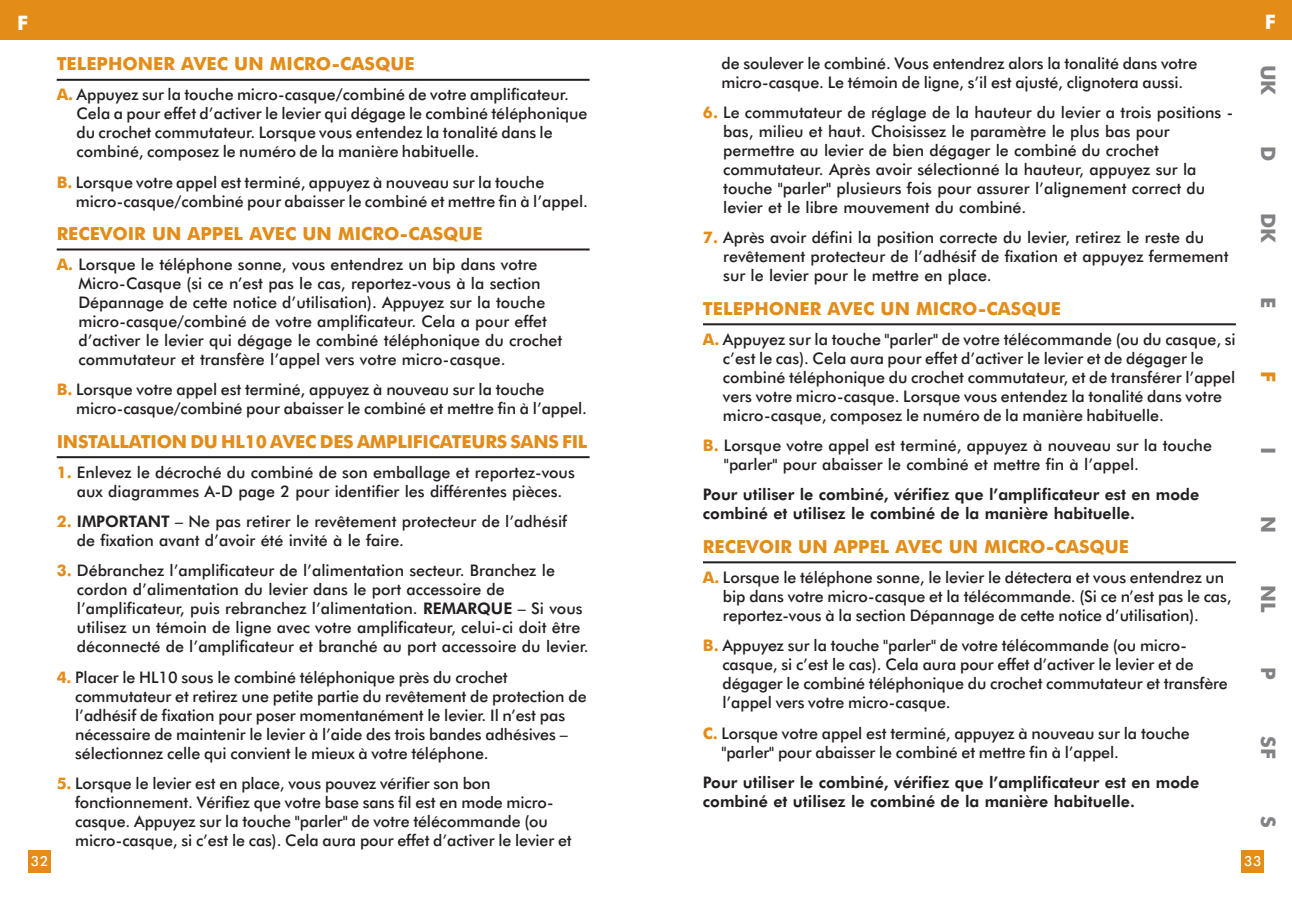
<style>
.page{position:relative;width:1292px;height:900px;background:#fff}
.page>*{position:absolute;margin:0;border:0;box-sizing:border-box;transform-origin:0 0}
.t1{font:700 20px "Futura BT";color:#808285}
.t2{font:700 20px "Futura BT";color:#fff}
.t3{font:700 20px "Futura BT";color:#e38c18}
.t4{font:700 18px "Futura BT";color:#e38c18}
.t5{font:500 16px/19px "Futura BT";color:#231f20}
.t6{font:800 16px/19px "Futura BT";color:#231f20}
.t7{font:500 14px "Futura BT";color:#fff}
.s1{font-weight:700;color:#e38c18}
.s2{font-weight:800}
</style>
<div class="page">
<div style="left:1242px;top:850px;width:22px;height:23px;background:#e38c18"></div>
<div style="left:646px;top:0;width:646px;height:40px;background:#e38c18"></div>
<hr style="left:703px;top:323px;width:533px;height:2px;background:#231f20">
<hr style="left:703px;top:561px;width:533px;height:2px;background:#231f20">
<div style="left:0;top:0;width:646px;height:40px;background:#e38c18"></div>
<div style="left:28px;top:850px;width:23px;height:23px;background:#e38c18"></div>
<hr style="left:57px;top:79px;width:533px;height:2px;background:#231f20">
<hr style="left:57px;top:248px;width:533px;height:2px;background:#231f20">
<hr style="left:57px;top:456px;width:533px;height:2px;background:#231f20">
<p class="t2" style="left:17px;top:15px;width:12px">F</p>
<p class="t7" style="left:31px;top:855px;width:19px">32</p>
<p class="t4" style="left:57px;top:57px;width:360px">TELEPHONER AVEC UN MICRO-CASQUE</p>
<p class="t5" style="left:76px;top:86px;width:513px;text-indent:-20px"><span class="s1">A.</span> Appuyez sur la touche micro-casque/combiné de votre amplificateur.<br>Cela a pour effet d’activer le levier qui dégage le combiné téléphonique du crochet commutateur. Lorsque vous entendez la tonalité dans le combiné, composez le numéro de la manière habituelle.</p>
<p class="t5" style="left:76px;top:174px;width:514px;text-indent:-19px"><span class="s1">B.</span> Lorsque votre appel est terminé, appuyez à nouveau sur la touche micro-casque/combiné pour abaisser le combiné et mettre fin à l’appel.</p>
<p class="t4" style="left:57px;top:226px;width:428px">RECEVOIR UN APPEL AVEC UN MICRO-CASQUE</p>
<p class="t5" style="left:78px;top:256px;width:485px;text-indent:-22px"><span class="s1">A.</span> Lorsque le téléphone sonne, vous entendrez un bip dans votre Micro-Casque (si ce n’est pas le cas, reportez-vous à la section Dépannage de cette notice d’utilisation). Appuyez sur la touche micro-casque/combiné de votre amplificateur. Cela a pour effet d’activer le levier qui dégage le combiné téléphonique du crochet commutateur et transfère l’appel vers votre micro-casque.</p>
<p class="t5" style="left:76px;top:381px;width:512px;text-indent:-20px"><span class="s1">B.</span> Lorsque votre appel est terminé, appuyez à nouveau sur la touche micro-casque/combiné pour abaisser le combiné et mettre fin à l’appel.</p>
<p class="t4" style="left:57px;top:434px;width:532px">INSTALLATION DU HL10 AVEC DES AMPLIFICATEURS SANS FIL</p>
<p class="t5" style="left:57px;top:464px;width:520px;text-align:center"><span class="s1">1.</span> Enlevez le décroché du combiné de son emballage et reportez-vous aux diagrammes A-D page 2 pour identifier les différentes pièces.</p>
<p class="t5" style="left:77px;top:513px;width:492px;text-indent:-20px"><span class="s1">2.</span> <span class="s2">IMPORTANT</span> – Ne pas retirer le revêtement protecteur de l’adhésif de fixation avant d’avoir été invité à le faire.</p>
<p class="t5" style="left:77px;top:563px;width:513px;text-indent:-20px"><span class="s1">3.</span> Débranchez l’amplificateur de l’alimentation secteur. Branchez le cordon d’alimentation du levier dans le port accessoire de l’amplificateur, puis rebranchez l’alimentation. <span class="s2">REMARQUE</span> – Si vous utilisez un témoin de ligne avec votre amplificateur, celui-ci doit être déconnecté de l’amplificateur et branché au port accessoire du levier.</p>
<p class="t5" style="left:75px;top:669px;width:513px;text-indent:-18px"><span class="s1">4.</span> Placer le HL10 sous le combiné téléphonique près du crochet commutateur et retirez une petite partie du revêtement de protection de l’adhésif de fixation pour poser momentanément le levier. Il n’est pas nécessaire de maintenir le levier à l’aide des trois bandes adhésives – sélectionnez celle qui convient le mieux à votre téléphone.</p>
<p class="t5" style="left:75px;top:775px;width:498px;text-indent:-19px"><span class="s1">5.</span> Lorsque le levier est en place, vous pouvez vérifier son bon fonctionnement. Vérifiez que votre base sans fil est en mode micro&shy;casque. Appuyez sur la touche "parler" de votre télécommande (ou micro-casque, si c’est le cas). Cela aura pour effet d’activer le levier et</p>
<p class="t5" style="left:721px;top:55px;width:477px">de soulever le combiné. Vous entendrez alors la tonalité dans votre micro-casque. Le témoin de ligne, s’il est ajusté, clignotera aussi.</p>
<p class="t5" style="left:723px;top:104px;width:511px;text-indent:-20px"><span class="s1">6.</span> Le commutateur de réglage de la hauteur du levier a trois positions - bas, milieu et haut. Choisissez le paramètre le plus bas pour permettre au levier de bien dégager le combiné du crochet commutateur. Après avoir sélectionné la hauteur, appuyez sur la touche "parler" plusieurs fois pour assurer l’alignement correct du levier et le libre mouvement du combiné.</p>
<p class="t5" style="left:723px;top:230px;width:507px;text-indent:-20px"><span class="s1">7.</span> Après avoir défini la position correcte du levier, retirez le reste du revêtement protecteur de l’adhésif de fixation et appuyez fermement sur le levier pour le mettre en place.</p>
<p class="t4" style="left:703px;top:301px;width:360px">TELEPHONER AVEC UN MICRO-CASQUE</p>
<p class="t5" style="left:723px;top:331px;width:514px;text-indent:-20px"><span class="s1">A.</span> Appuyez sur la touche "parler" de votre télécommande (ou du casque, si c’est le cas). Cela aura pour effet d’activer le levier et de dégager le combiné téléphonique du crochet commutateur, et de transférer l’appel vers votre micro-casque. Lorsque vous entendez la tonalité dans votre micro-casque, composez le numéro de la manière habituelle.</p>
<p class="t5" style="left:724px;top:437px;width:489px;text-indent:-21px"><span class="s1">B.</span> Lorsque votre appel est terminé, appuyez à nouveau sur la touche "parler" pour abaisser le combiné et mettre fin à l’appel.</p>
<p class="t6" style="left:703px;top:487px;width:498px">Pour utiliser le combiné, vérifiez que l’amplificateur est en mode combiné et utilisez le combiné de la manière habituelle.</p>
<p class="t4" style="left:703px;top:539px;width:428px">RECEVOIR UN APPEL AVEC UN MICRO-CASQUE</p>
<p class="t5" style="left:723px;top:569px;width:510px;text-indent:-20px"><span class="s1">A.</span> Lorsque le téléphone sonne, le levier le détectera et vous entendrez un bip dans votre micro-casque et la télécommande. (Si ce n’est pas le cas, reportez-vous à la section Dépannage de cette notice d’utilisation).</p>
<p class="t5" style="left:722px;top:637px;width:507px;text-indent:-19px"><span class="s1">B.</span> Appuyez sur la touche "parler" de votre télécommande (ou micro&shy;casque, si c’est le cas). Cela aura pour effet d’activer le levier et de dégager le combiné téléphonique du crochet commutateur et transfère l’appel vers votre micro-casque.</p>
<p class="t5" style="left:721px;top:725px;width:470px;text-indent:-18px"><span class="s1">C.</span> Lorsque votre appel est terminé, appuyez à nouveau sur la touche "parler" pour abaisser le combiné et mettre fin à l’appel.</p>
<p class="t6" style="left:703px;top:774px;width:498px">Pour utiliser le combiné, vérifiez que l’amplificateur est en mode combiné et utilisez le combiné de la manière habituelle.</p>
<p class="t2" style="left:1265px;top:14px;width:12px">F</p>
<p class="t1" style="left:1276px;top:65px;width:32px;rotate:90deg">UK</p>
<p class="t1" style="left:1276px;top:146px;width:17px;rotate:90deg">D</p>
<p class="t1" style="left:1276px;top:213px;width:32px;rotate:90deg">DK</p>
<p class="t1" style="left:1276px;top:297px;width:13px;rotate:90deg">E</p>
<p class="t3" style="left:1276px;top:371px;width:12px;rotate:90deg">F</p>
<p class="t1" style="left:1276px;top:447px;width:9px;rotate:90deg">I</p>
<p class="t1" style="left:1276px;top:516px;width:19px;rotate:90deg">N</p>
<p class="t1" style="left:1276px;top:585px;width:29px;rotate:90deg">NL</p>
<p class="t1" style="left:1276px;top:667px;width:14px;rotate:90deg">P</p>
<p class="t1" style="left:1276px;top:736px;width:24px;rotate:90deg">SF</p>
<p class="t1" style="left:1276px;top:816px;width:13px;rotate:90deg">S</p>
<p class="t7" style="left:1244px;top:855px;width:19px">33</p>
</div>
